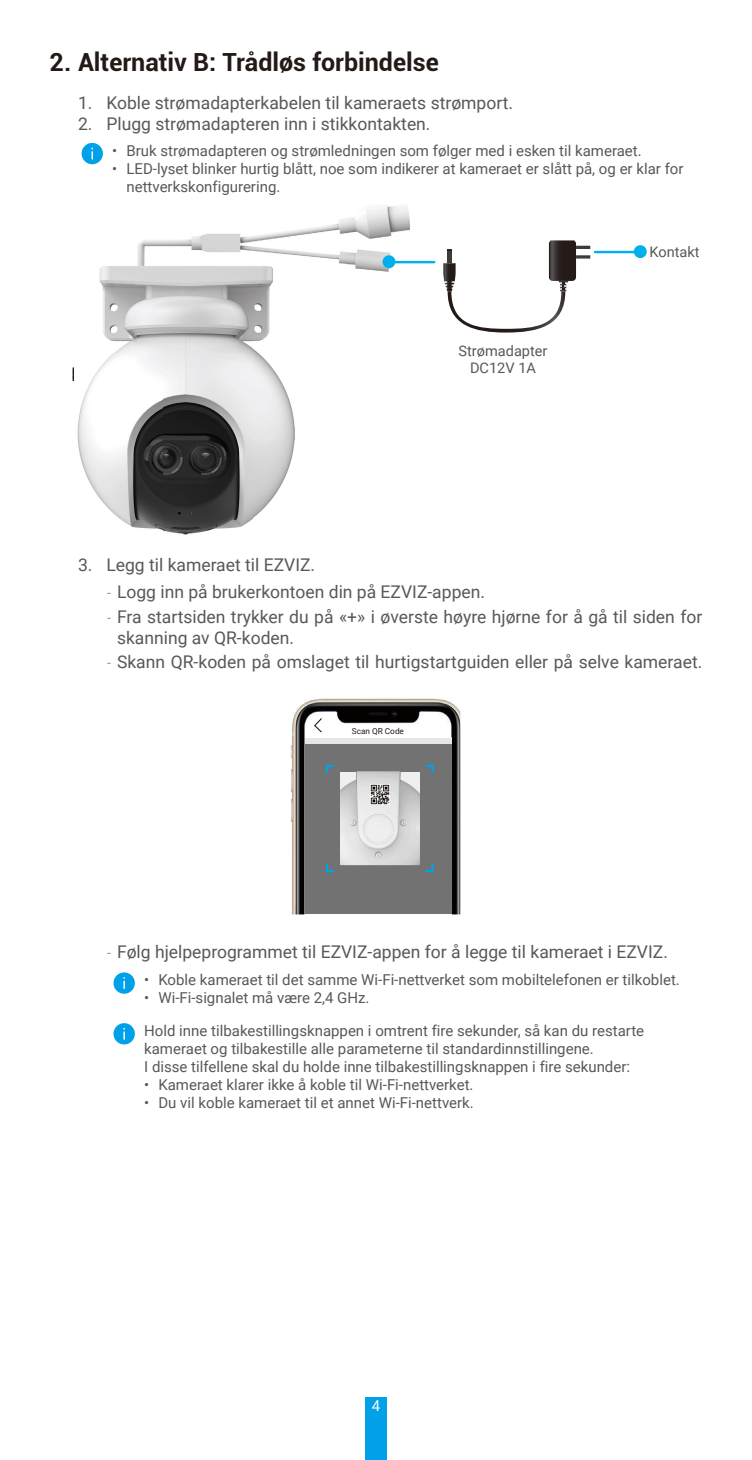
<style>
.page{position:relative;width:752px;height:1460px;background:#fff}
.page>*{position:absolute;margin:0;border:0;box-sizing:border-box;transform-origin:0 0}
.t1{font:700 25px "Roboto";color:#231916}
.t2{font:17.5px/21px "Roboto";color:#595857}
.t3{font:15px/18px "Roboto";color:#595857}
.t4{font:15px "Roboto";color:#fff}
.t5{font:14.5px/17.5px "Roboto";color:#595857;text-align:center}
.t6{font:8.25px "Roboto";color:#231916}
.s1{font-family:"DIN Cond";font-weight:300}
</style>
<div class="page">
<div style="left:365px;top:1398px;width:21px;height:62px;background:#00a1e9"></div>
<div style="left:81px;top:143px;width:22px;height:21px;background:#00a1e9;border-radius:50%"></div>
<svg style="left:91px;top:148px;width:2px;height:11px"></svg>
<svg style="left:443px;top:240px;width:132px;height:93px"></svg>
<hr style="left:575px;top:246px;width:15px;height:3px;background:#3f3b3a">
<svg style="left:575px;top:255px;width:15px;height:4px"></svg>
<img style="left:137px;top:205px;width:273px;height:67px">
<img style="left:77px;top:266px;width:87px;height:265px">
<img style="left:164px;top:286px;width:131px;height:249px">
<img style="left:136px;top:262px;width:162px;height:24px">
<hr style="left:390px;top:261px;width:44px;height:2px;background:#00afec">
<hr style="left:594px;top:251px;width:44px;height:2px;background:#00afec">
<div style="left:382px;top:255px;width:13px;height:13px;background:#00afec;border-radius:50%"></div>
<div style="left:633px;top:245px;width:13px;height:13px;background:#00afec;border-radius:50%"></div>
<img style="left:290px;top:698px;width:170px;height:216px">
<div style="left:305px;top:739px;width:146px;height:175px;background:#727272"></div>
<div style="left:305px;top:739px;width:146px;height:5px;background:#e6e6e7"></div>
<svg style="left:314px;top:718px;width:8px;height:14px"></svg>
<svg style="left:326px;top:765px;width:8px;height:8px"></svg>
<svg style="left:425px;top:765px;width:8px;height:8px"></svg>
<svg style="left:326px;top:864px;width:8px;height:8px"></svg>
<svg style="left:425px;top:864px;width:8px;height:8px"></svg>
<img style="left:340px;top:772px;width:79px;height:93px">
<img style="left:370px;top:785px;width:20px;height:19px">
<div style="left:113px;top:972px;width:22px;height:22px;background:#00a1e9;border-radius:50%"></div>
<svg style="left:123px;top:977px;width:2px;height:12px"></svg>
<div style="left:113px;top:1023px;width:22px;height:21px;background:#00a1e9;border-radius:50%"></div>
<svg style="left:123px;top:1028px;width:2px;height:11px"></svg>
<h1 class="t1" style="left:50px;top:44px;width:390px">2. Alternativ B: Trådløs forbindelse</h1>
<p class="t2" style="left:78px;top:91px;width:436px">1. Koble strømadapterkabelen til kameraets strømport.</p>
<p class="t2" style="left:78px;top:112px;width:354px">2. Plugg strømadapteren inn i stikkontakten.</p>
<p class="t3" style="left:112px;top:141px;width:530px">• Bruk strømadapteren og strømledningen som følger med i esken til kameraet.</p>
<p class="t3" style="left:126px;top:159px;width:558px;text-indent:-14px">• LED-lyset blinker hurtig blått, noe som indikerer at kameraet er slått på, og er klar for nettverkskonfigurering.</p>
<p class="t5" style="left:458px;top:341px;width:90px">Strømadapter<br>DC12V 1A</p>
<p class="t5" style="left:649px;top:243px;width:52px">Kontakt</p>
<p class="t2" style="left:78px;top:554px;width:238px">3. Legg til kameraet til EZVIZ.</p>
<p class="t2" style="left:106px;top:581px;width:380px"><span class="s1">-</span> Logg inn på brukerkontoen din på EZVIZ-appen.</p>
<p class="t2" style="left:117px;top:606px;width:586px;text-indent:-11px"><span class="s1">-</span> Fra startsiden trykker du på «+» i øverste høyre hjørne for å gå til siden for skanning av QR-koden.</p>
<p class="t2" style="left:106px;top:651px;width:597px"><span class="s1">-</span> Skann QR-koden på omslaget til hurtigstartguiden eller på selve kameraet.</p>
<p class="t6" style="left:352px;top:726px;width:54px">Scan QR Code</p>
<p class="t2" style="left:106px;top:941px;width:562px"><span class="s1">-</span> Følg hjelpeprogrammet til EZVIZ-appen for å legge til kameraet i EZVIZ.</p>
<p class="t3" style="left:144px;top:970px;width:537px">• Koble kameraet til det samme Wi-Fi-nettverket som mobiltelefonen er tilkoblet.</p>
<p class="t3" style="left:144px;top:981px;width:501px;line-height:32.8px">• Wi-Fi-signalet må være 2,4 GHz.<br>Hold inne tilbakestillingsknappen i omtrent fire sekunder, så kan du restarte</p>
<p class="t3" style="left:144px;top:1039px;width:487px">kameraet og tilbakestille alle parameterne til standardinnstillingene.<br>I disse tilfellene skal du holde inne tilbakestillingsknappen i fire sekunder:</p>
<p class="t3" style="left:144px;top:1075px;width:331px">• Kameraet klarer ikke å koble til Wi-Fi-nettverket.</p>
<p class="t3" style="left:144px;top:1093px;width:331px">• Du vil koble kameraet til et annet Wi-Fi-nettverk.</p>
<p class="t4" style="left:371px;top:1395px;width:10px">4</p>
</div>
